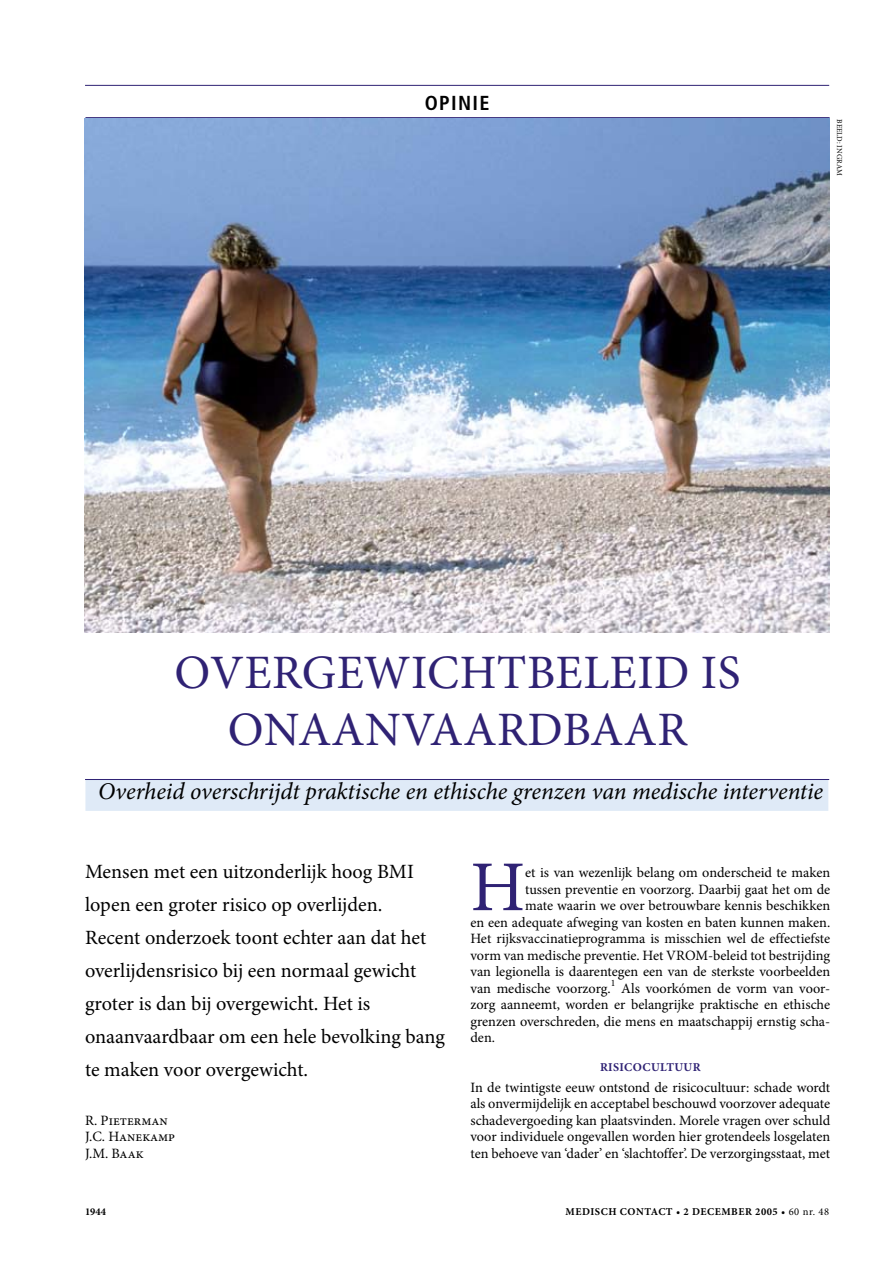
<style>
.page{position:relative;width:893px;height:1263px;background:#fff}
.page>*{position:absolute;margin:0;border:0;box-sizing:border-box;transform-origin:0 0}
.t1{font:71.55px "Minion Pro";color:#2f2274}
.t2{font:48px/57px "Minion Pro";letter-spacing:.01em;color:#2f2274;text-align:center}
.t3{font:italic 24px "Minion Pro";letter-spacing:-.005em;color:#000}
.t4{font:20.25px/33px "Minion Pro";letter-spacing:-.01em;color:#000}
.t5{font:700 condensed 20.25px "Frutiger";letter-spacing:.065em;color:#000}
.t6{font:14.25px/16.5px "Minion Pro";color:#000}
.t7{font:700 12px "Minion Pro";letter-spacing:.03em;color:#2f2274}
.t8{font:700 10.5px "Minion Pro";letter-spacing:.05em;color:#000}
.t9{font:7.5px "Minion Pro";color:#000}
.s1{font-weight:400}
</style>
<div class="page">
<hr style="left:85px;top:85px;width:744px;height:1px;background:#2f2274">
<div style="left:85px;top:779px;width:743px;height:12px;background:#dfeaf7"></div>
<div style="left:85px;top:791px;width:743px;height:20px;background:#dfeaf7"></div>
<hr style="left:85px;top:779px;width:744px;height:1px;background:#2f2274">
<hr style="left:85px;top:117px;width:745px;height:1px;background:#2f2274">
<img style="left:85px;top:118px;width:744px;height:514px">
<h3 class="t5" style="left:425px;top:91px;width:66px">OPINIE</h3>
<p class="t9" style="left:844px;top:119px;width:58px;rotate:90deg">Beeld: ingram</p>
<h2 class="t2" style="left:175px;top:644px;width:567px">Overgewichtbeleid is onaanvaardbaar</h2>
<h3 class="t3" style="left:98px;top:775px;width:726px">Overheid overschrijdt praktische en ethische grenzen van medische interventie</h3>
<p class="t4" style="left:85px;top:855px;width:361px">Mensen met een uitzonderlijk hoog BMI lopen een groter risico op overlijden.<br>Recent onderzoek toont echter aan dat het overlijdensrisico bij een normaal gewicht groter is dan bij overgewicht. Het is onaanvaardbaar om een hele bevolking bang te maken voor overgewicht.</p>
<p class="t6" style="left:85px;top:1112px;width:92px">R. Pieterman<br>J.C. Hanekamp<br>J.M. Baak</p>
<h1 class="t1" style="left:470px;top:839px;width:51px">H</h1>
<p class="t6" style="left:525px;top:864px;width:307px">et is van wezenlijk belang om onderscheid te maken</p>
<p class="t6" style="left:525px;top:881px;width:307px">tussen preventie en voorzorg. Daarbij gaat het om de</p>
<p class="t6" style="left:525px;top:897px;width:307px">mate waarin we over betrouwbare kennis beschikken</p>
<p class="t6" style="left:470px;top:914px;width:361px">en een adequate afweging van kosten en baten kunnen maken.</p>
<p class="t6" style="left:470px;top:930px;width:361px">Het rijksvaccinatieprogramma is misschien wel de effectiefste</p>
<p class="t6" style="left:470px;top:947px;width:361px">vorm van medische preventie. Het VROM-beleid tot bestrijding</p>
<p class="t6" style="left:470px;top:963px;width:361px">van legionella is daarentegen een van de sterkste voorbeelden</p>
<p class="t6" style="left:470px;top:980px;width:361px">van medische voorzorg.<sup>1</sup> Als voorkómen de vorm van voor-</p>
<p class="t6" style="left:470px;top:996px;width:361px">zorg aanneemt, worden er belangrijke praktische en ethische</p>
<p class="t6" style="left:470px;top:1013px;width:361px">grenzen overschreden, die mens en maatschappij ernstig scha-</p>
<p class="t6" style="left:470px;top:1029px;width:26px">den.</p>
<p class="t7" style="left:600px;top:1058px;width:17px">RISICOC</p>
<p class="t7" style="left:651px;top:1058px;width:51px">ULTUUR</p>
<p class="t6" style="left:470px;top:1079px;width:361px;text-align:justify">In de twintigste eeuw ontstond de risicocultuur: schade wordt als onvermijdelijk en acceptabel beschouwd voorzover adequate schadevergoeding kan plaatsvinden. Morele vragen over schuld voor individuele ongevallen worden hier grotendeels losgelaten ten behoeve van ‘dader’ en ‘slachtoffer’. De verzorgingsstaat, met</p>
<p class="t8" style="left:85px;top:1204px;width:23px">1944</p>
<p class="t8" style="left:565px;top:1204px;width:265px">MEDISCH CONTACT • 2 DECEMBER 2005 • <span class="s1">60 nr. 48</span></p>
</div>
